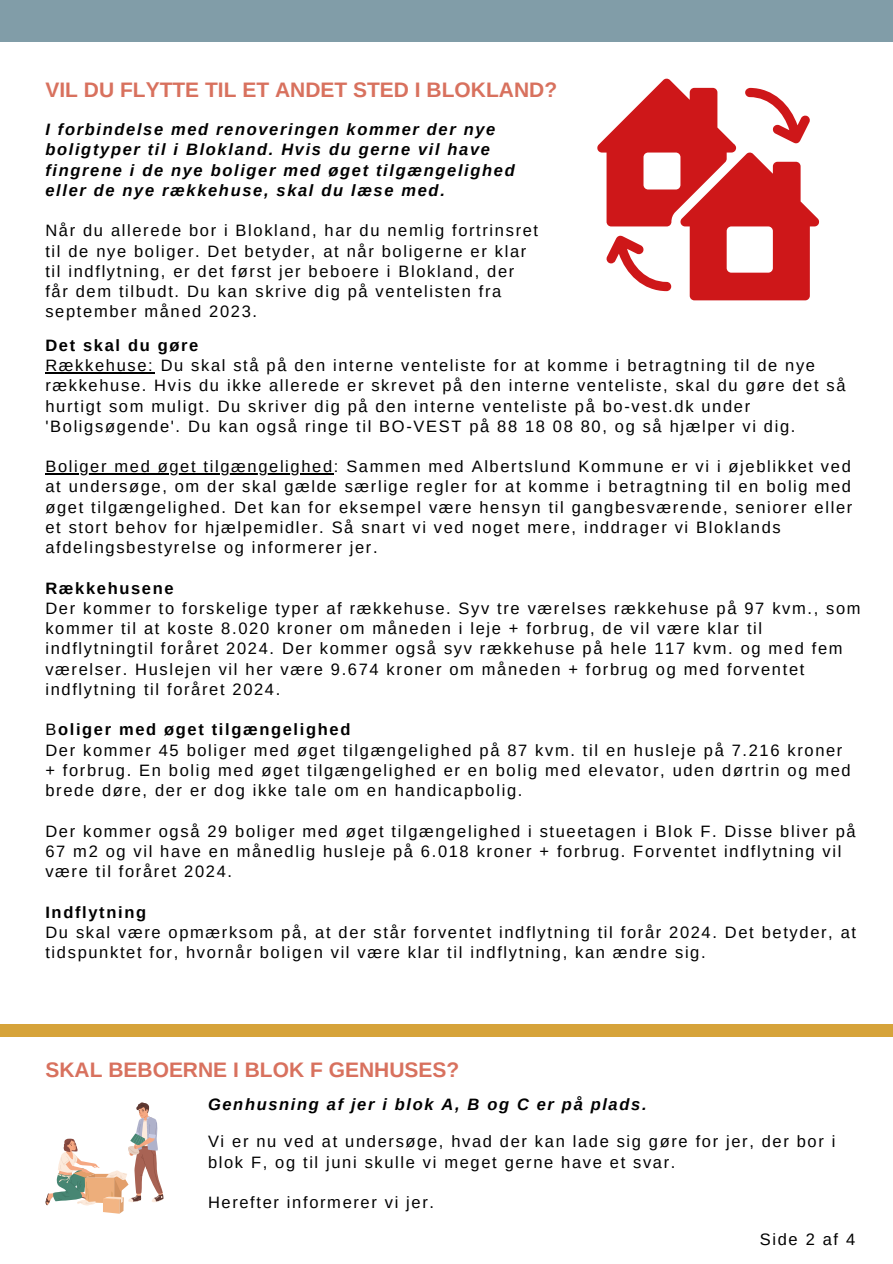
<style>
.page{position:relative;width:893px;height:1264px;background:#fff}
.page>*{position:absolute;margin:0;border:0;box-sizing:border-box;transform-origin:0 0}
.t1{font:700 21px "Arimo";color:#d8715e}
.t2{font:16.5px/20.2px "Arimo";letter-spacing:.1em;color:#000}
.t3{font:italic 700 16.5px/20.2px "Arimo";letter-spacing:.1em;color:#000}
.t4{font:700 16.5px "Arimo";letter-spacing:.1em;color:#000}
.s1{font-weight:400}
</style>
<div class="page">
<div style="left:0;top:0;width:892px;height:42px;background:#819da8"></div>
<div style="left:0;top:1024px;width:892px;height:13px;background:#d6a33a"></div>
<svg style="left:45px;top:1102px;width:118px;height:111px"></svg>
<svg style="left:597px;top:78px;width:222px;height:222px;fill:#ce1719"></svg>
<hr style="left:45px;top:372px;width:109px;height:1px;background:#000">
<hr style="left:45px;top:473px;width:289px;height:1px;background:#000">
<p class="t1" style="left:45px;top:78px;width:513px">VIL DU FLYTTE TIL ET ANDET STED I BLOKLAND?</p>
<p class="t3" style="left:45px;top:119px;width:471px">I forbindelse med renoveringen kommer der nye boligtyper til i Blokland. Hvis du gerne vil have fingrene i de nye boliger med øget tilgængelighed eller de nye rækkehuse, skal du læse med.</p>
<p class="t2" style="left:45px;top:220px;width:494px">Når du allerede bor i Blokland, har du nemlig fortrinsret til de nye boliger. Det betyder, at når boligerne er klar til indflytning, er det først jer beboere i Blokland, der får dem tilbudt. Du kan skrive dig på ventelisten fra september måned 2023.</p>
<p class="t4" style="left:45px;top:336px;width:154px">Det skal du gøre</p>
<p class="t2" style="left:45px;top:355px;width:801px">Rækkehuse: Du skal stå på den interne venteliste for at komme i betragtning til de nye rækkehuse. Hvis du ikke allerede er skrevet på den interne venteliste, skal du gøre det så hurtigt som muligt. Du skriver dig på den interne venteliste på bo-vest.dk under 'Boligsøgende'. Du kan også ringe til BO-VEST på 88 18 08 80, og så hjælper vi dig.</p>
<p class="t2" style="left:45px;top:456px;width:808px">Boliger med øget tilgængelighed: Sammen med Albertslund Kommune er vi i øjeblikket ved at undersøge, om der skal gælde særlige regler for at komme i betragtning til en bolig med øget tilgængelighed. Det kan for eksempel være hensyn til gangbesværende, seniorer eller et stort behov for hjælpemidler. Så snart vi ved noget mere, inddrager vi Bloklands afdelingsbestyrelse og informerer jer.</p>
<p class="t4" style="left:45px;top:578px;width:130px">Rækkehusene</p>
<p class="t2" style="left:45px;top:598px;width:816px">Der kommer to forskelige typer af rækkehuse. Syv tre værelses rækkehuse på 97 kvm., som kommer til at koste 8.020 kroner om måneden i leje + forbrug, de vil være klar til indflytningtil foråret 2024. Der kommer også syv rækkehuse på hele 117 kvm. og med fem værelser. Huslejen vil her være 9.674 kroner om måneden + forbrug og med forventet indflytning til foråret 2024.</p>
<p class="t4" style="left:45px;top:720px;width:306px"><span class="s1">B</span>oliger med øget tilgængelighed</p>
<p class="t2" style="left:45px;top:739px;width:798px">Der kommer 45 boliger med øget tilgængelighed på 87 kvm. til en husleje på 7.216 kroner</p>
<p class="t2" style="left:45px;top:760px;width:806px">+ forbrug. En bolig med øget tilgængelighed er en bolig med elevator, uden dørtrin og med brede døre, der er dog ikke tale om en handicapbolig.</p>
<p class="t2" style="left:45px;top:820px;width:811px">Der kommer også 29 boliger med øget tilgængelighed i stueetagen i Blok F. Disse bliver på<br>67 m2 og vil have en månedlig husleje på 6.018 kroner + forbrug. Forventet indflytning vil være til foråret 2024.</p>
<p class="t4" style="left:45px;top:902px;width:102px">Indflytning</p>
<p class="t2" style="left:45px;top:922px;width:812px">Du skal være opmærksom på, at der står forventet indflytning til forår 2024. Det betyder, at tidspunktet for, hvornår boligen vil være klar til indflytning, kan ændre sig.</p>
<p class="t1" style="left:45px;top:1058px;width:415px">SKAL BEBOERNE I BLOK F GENHUSES?</p>
<p class="t3" style="left:208px;top:1093px;width:440px">Genhusning af jer i blok A, B og C er på plads.</p>
<p class="t2" style="left:208px;top:1131px;width:629px">Vi er nu ved at undersøge, hvad der kan lade sig gøre for jer, der bor i blok F, og til juni skulle vi meget gerne have et svar.</p>
<p class="t2" style="left:208px;top:1192px;width:227px">Herefter informerer vi jer.</p>
<p class="t2" style="left:759px;top:1229px;width:97px">Side 2 af 4</p>
</div>
